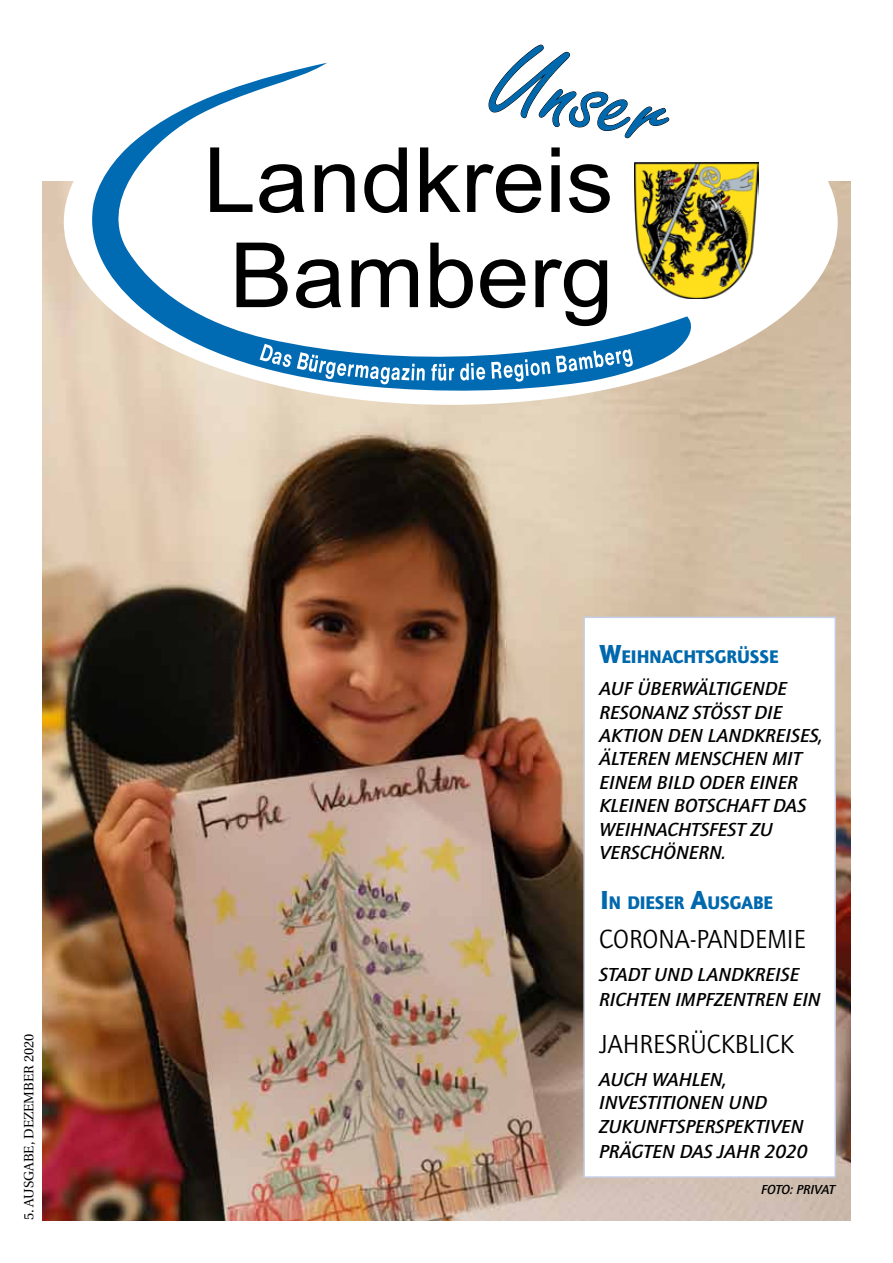
<style>
.page{position:relative;width:893px;height:1263px;background:#fff}
.page>*{position:absolute;margin:0;border:0;box-sizing:border-box;transform-origin:0 0}
.t1{font:112.5px "Freestyle Script";color:#0068ad}
.t2{font:99.9px "Freestyle Script";color:#0068ad}
.t3{font:90.15px/95.1px "Arial";color:#000;scale:1.05 1}
.t4{font:79.95px/84.4px "Arial";color:#000;scale:1.05 1}
.t5{font:27px "Quay Sans EF";color:#000;scale:.95 1}
.t6{font:italic 500 19.5px/23.4px "Quay Sans EF";color:#000}
.t7{font:900 18.9px "Quay Sans EF";color:#0068ad;scale:.96 1}
.t8{font:13.5px "Utopia";color:#000}
.t9{font:italic 500 13.5px "Quay Sans EF";letter-spacing:-.005em;color:#000}
.s1{font-size:27px}
</style>
<div class="page">
<img style="left:43px;top:182px;width:807px;height:1038px">
<img style="left:80px;top:278px;width:740px;height:148px">
<div style="left:64px;top:39px;width:774px;height:366px;background:#fff;border-radius:50%"></div>
<svg style="left:76px;top:111px;width:629px;height:310px"></svg>
<svg style="left:180px;top:91px;width:521px;height:251px"></svg>
<img style="left:733px;top:163px;width:25px;height:123px">
<svg style="left:260px;top:344px;width:165px;height:40px"></svg>
<svg style="left:431px;top:364px;width:23px;height:17px"></svg>
<svg style="left:460px;top:363px;width:25px;height:18px"></svg>
<svg style="left:491px;top:359px;width:59px;height:23px"></svg>
<svg style="left:556px;top:349px;width:77px;height:24px"></svg>
<svg style="left:224px;top:44px;width:509px;height:291px"></svg>
<div style="left:583px;top:617px;width:253px;height:561px;background:#fff;border:2px solid #c5cee7"></div>
<p class="t8" style="left:21px;top:1220px;width:188px;rotate:-90deg">5. Ausgabe, Dezember 2020</p>
<h1 class="t1" style="left:506px;top:16px;width:183px;rotate:12deg">Unser</h1>
<h2 class="t2" style="left:589px;top:36px;width:162px;rotate:12deg">Unser</h2>
<h3 class="t3" style="left:203px;top:132px;width:392px">Landkreis<br>Bamberg</h3>
<h3 class="t4" style="left:271px;top:115px;width:348px">Landkreis<br>Bamberg</h3>
<p class="t7" style="left:600px;top:645px;width:188px"><span class="s1">W</span>EIHNACHTSGRÜSSE</p>
<p class="t6" style="left:600px;top:677px;width:225px">AUF ÜBERWÄLTIGENDE<br>RESONANZ STÖSST DIE<br>AKTION DEN LANDKREISES,<br>ÄLTEREN MENSCHEN MIT<br>EINEM BILD ODER EINER<br>KLEINEN BOTSCHAFT DAS<br>WEIHNACHTSFEST ZU<br>VERSCHÖNERN.</p>
<p class="t7" style="left:600px;top:892px;width:181px"><span class="s1">I</span>N DIESER <span class="s1">A</span>USGABE</p>
<h3 class="t5" style="left:599px;top:925px;width:219px">CORONA-PANDEMIE</h3>
<p class="t6" style="left:599px;top:962px;width:223px;line-height:25.2px">STADT UND LANDKREISE<br>RICHTEN IMPFZENTREN EIN</p>
<h3 class="t5" style="left:599px;top:1030px;width:206px">JAHRESRÜCKBLICK</h3>
<p class="t6" style="left:599px;top:1068px;width:206px">AUCH WAHLEN,<br>INVESTITIONEN UND<br>ZUKUNFTSPERSPEKTIVEN</p>
<p class="t6" style="left:599px;top:1140px;width:210px">PRÄGTEN DAS JAHR 2020</p>
<p class="t9" style="left:761px;top:1182px;width:75px">FOTO: PRIVAT</p>
</div>
